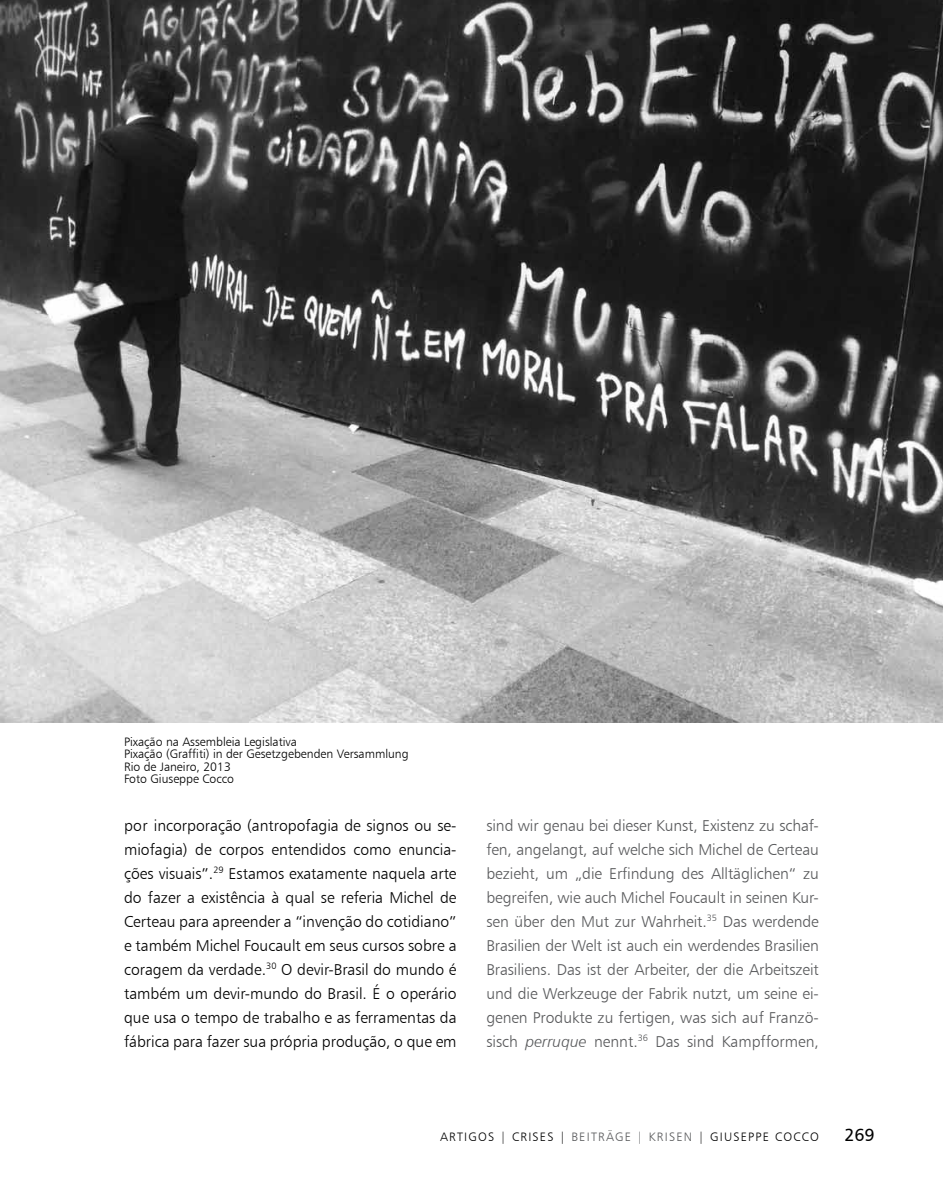
<style>
.page{position:relative;width:943px;height:1191px;background:#fff}
.page>*{position:absolute;margin:0;border:0;box-sizing:border-box;transform-origin:0 0}
.t1{font:17.5px "Humanist 777 BT Roman B";color:#000}
.t2{font:15.75px/24px "Humanist 777 BT Light B";color:#58595b;text-align:justify}
.t3{font:15.75px/24px "Humanist 777 BT Light B";color:#000;text-align:justify}
.t4{font:12.25px/12.2px "Humanist 777 BT Light B";color:#000}
.t5{font:12.25px "Humanist 777 BT Light B";letter-spacing:.1em;color:#000}
.s1{font-family:"Humanist 777 BT Light Italic B"}
.s2{color:#58595b}
</style>
<div class="page">
<img style="left:0;top:0;width:943px;height:723px">
<p class="t4" style="left:124px;top:735px;width:286px">Pixação na Assembleia Legislativa<br>Pixação (Graffiti) in der Gesetzgebenden Versammlung<br>Rio de Janeiro, 2013<br>Foto Giuseppe Cocco</p>
<p class="t3" style="left:124px;top:813px;width:334px">por incorporação (antropofagia de signos ou se&shy;miofagia) de corpos entendidos como enuncia&shy;ções visuais”.<sup>29</sup> Estamos exatamente naquela arte do fazer a existência à qual se referia Michel de Certeau para apreender a “invenção do cotidiano” e também Michel Foucault em seus cursos sobre a coragem da verdade.<sup>30</sup> O devir-Brasil do mundo é também um devir-mundo do Brasil. É o operário que usa o tempo de trabalho e as ferramentas da fábrica para fazer sua própria produção, o que em</p>
<p class="t2" style="left:486px;top:813px;width:334px">sind wir genau bei dieser Kunst, Existenz zu schaf&shy;fen, angelangt, auf welche sich Michel de Certeau bezieht, um „die Erfindung des Alltäglichen“ zu begreifen, wie auch Michel Foucault in seinen Kur&shy;sen über den Mut zur Wahrheit.<sup>35</sup> Das werdende Brasilien der Welt ist auch ein werdendes Brasilien Brasiliens. Das ist der Arbeiter, der die Arbeitszeit und die Werkzeuge der Fabrik nutzt, um seine ei&shy;genen Produkte zu fertigen, was sich auf Franzö&shy;sisch <span class="s1">perruque</span> nennt.<sup>36</sup> Das sind Kampfformen,</p>
<p class="t5" style="left:440px;top:1129px;width:380px">ARTIGOS | Crises | <span class="s2">BE ITRÄGE | KRISE N</span> | GIUSE PPE cOCCO</p>
<p class="t1" style="left:844px;top:1124px;width:32px">269</p>
</div>
